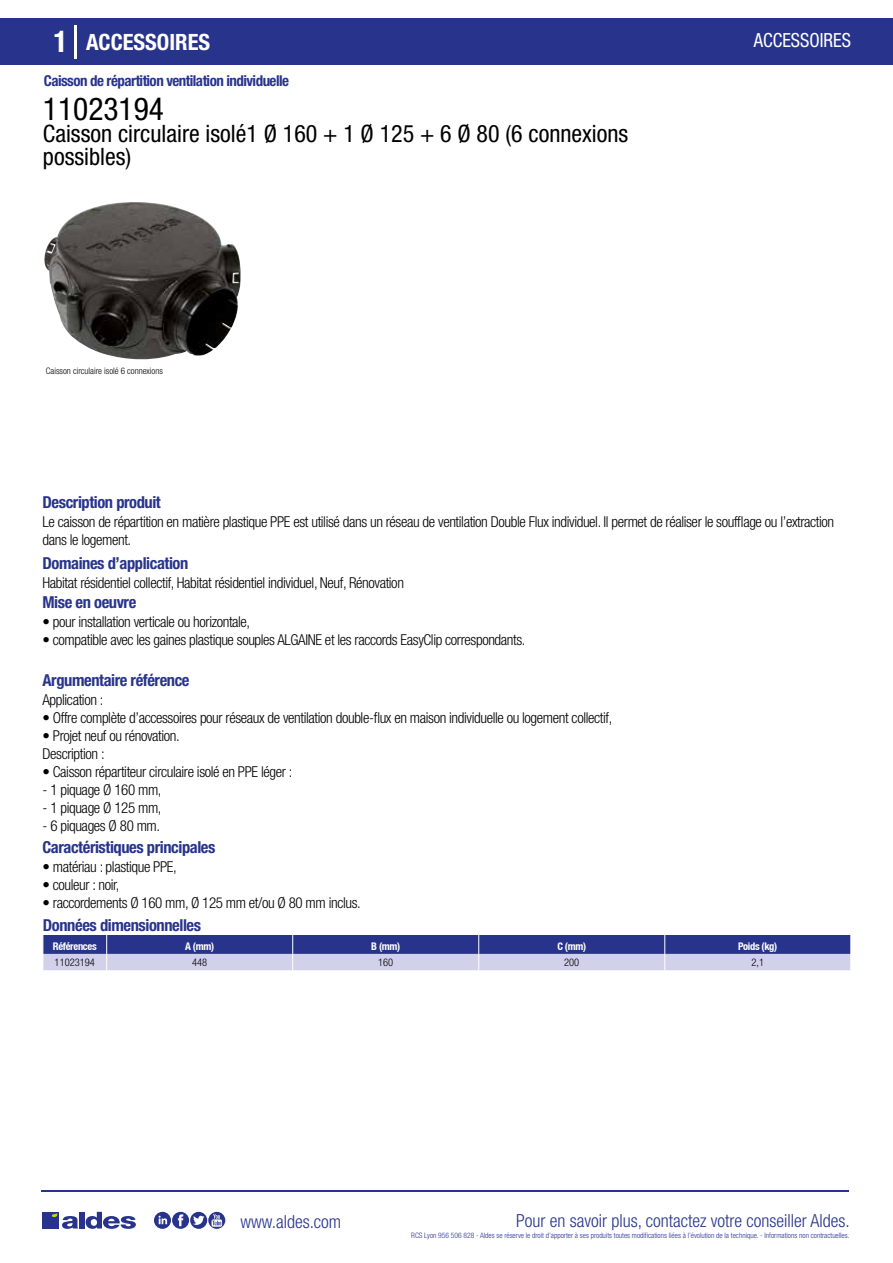
<style>
.page{position:relative;width:893px;height:1263px;background:#fff}
.page>*{position:absolute;margin:0;border:0;box-sizing:border-box;transform-origin:0 0}
.t1{font:condensed 31.5px "Helvetica Neue LT Std";color:#000}
.t2{font:condensed 24px/22.5px "Helvetica Neue LT Std";color:#000}
.t3{font:700 condensed 22.5px "Helvetica Neue LT Std";color:#fff}
.t4{font:condensed 19.5px "Helvetica Neue LT Std";color:#fff;scale:.95 1}
.t5{font:300 condensed 18px "Helvetica Neue";color:#28348b}
.t6{font:700 condensed 16.5px "Helvetica Neue LT Std";letter-spacing:-.025em;color:#28348b}
.t7{font:300 condensed 15px/18px "Helvetica Neue LT Std";letter-spacing:-.025em;color:#000}
.t8{font:700 condensed 15px "Helvetica Neue LT Std";letter-spacing:-.035em;color:#28348b}
.t9{font:700 condensed 10.5px "Helvetica Neue";letter-spacing:-.03em;color:#fff}
.t10{font:300 condensed 10.5px "Helvetica Neue";color:#000}
.t11{font:300 condensed 9px "Helvetica Neue";color:#000}
.t12{font:300 condensed 7.5px "Helvetica Neue";color:#28348b}
.s1{font-size:30px}
</style>
<div class="page">
<div style="left:0;top:18px;width:893px;height:46px;background:#28348b"></div>
<hr style="left:74px;top:25px;width:2px;height:33px;background:#fff">
<img style="left:44px;top:202px;width:197px;height:158px">
<svg style="left:43px;top:935px;width:808px;height:36px;background:#7a80b9"></svg>
<hr style="left:41px;top:1190px;width:808px;height:1px;background:#28348b">
<svg style="left:154px;top:1212px;width:71px;height:17px"></svg>
<div style="left:42px;top:1212px;width:17px;height:16px;background:#28348b"></div>
<div style="left:79px;top:1212px;width:5px;height:16px;background:#28348b"></div>
<svg style="left:86px;top:1212px;width:50px;height:17px"></svg>
<svg style="left:52px;top:1213px;width:26px;height:16px"></svg>
<h3 class="t3" style="left:54px;top:28px;width:158px"><span class="s1">1</span> ACCESSOIRES</h3>
<h3 class="t4" style="left:754px;top:29px;width:104px">ACCESSOIRES</h3>
<p class="t8" style="left:44px;top:71px;width:247px">Caisson de répartition ventilation individuelle</p>
<h1 class="t1" style="left:43px;top:91px;width:122px">11023194</h1>
<h2 class="t2" style="left:43px;top:123px;width:587px">Caisson circulaire isolé1 Ø 160 + 1 Ø 125 + 6 Ø 80 (6 connexions possibles)</h2>
<p class="t11" style="left:46px;top:365px;width:119px">Caisson circulaire isolé 6 connexions</p>
<p class="t11" style="left:73px;top:365px;width:44px">de répartition</p>
<p class="t6" style="left:43px;top:492px;width:120px">Description produit</p>
<p class="t7" style="left:43px;top:513px;width:793px">Le caisson de répartition en matière plastique PPE est utilisé dans un réseau de ventilation Double Flux individuel. Il permet de réaliser le soufflage ou l’extraction dans le logement.</p>
<p class="t7" style="left:43px;top:573px;width:363px">Habitat résidentiel collectif, Habitat résidentiel individuel, Neuf, Rénovation</p>
<p class="t7" style="left:43px;top:613px;width:209px">• pour installation verticale ou horizontale,</p>
<p class="t7" style="left:43px;top:631px;width:484px">• compatible avec les gaines plastique souples ALGAINE et les raccords EasyClip correspondants.</p>
<p class="t6" style="left:43px;top:553px;width:147px">Domaines d’application</p>
<p class="t6" style="left:43px;top:592px;width:95px">Mise en oeuvre</p>
<p class="t6" style="left:43px;top:670px;width:149px">Argumentaire référence</p>
<p class="t7" style="left:43px;top:691px;width:62px">Application :</p>
<p class="t7" style="left:43px;top:709px;width:571px">• Offre complète d’accessoires pour réseaux de ventilation double-flux en maison individuelle ou logement collectif,</p>
<p class="t7" style="left:43px;top:727px;width:139px">• Projet neuf ou rénovation.<br>Description :</p>
<p class="t7" style="left:43px;top:763px;width:251px">• Caisson répartiteur circulaire isolé en PPE léger :</p>
<p class="t7" style="left:43px;top:781px;width:120px">- 1 piquage Ø 160 mm,</p>
<p class="t7" style="left:43px;top:799px;width:120px">- 1 piquage Ø 125 mm,</p>
<p class="t7" style="left:43px;top:817px;width:119px">- 6 piquages Ø 80 mm.</p>
<p class="t6" style="left:43px;top:837px;width:174px">Caractéristiques principales</p>
<p class="t7" style="left:43px;top:858px;width:136px">• matériau : plastique PPE,</p>
<p class="t7" style="left:43px;top:876px;width:78px">• couleur : noir,</p>
<p class="t7" style="left:43px;top:894px;width:320px">• raccordements Ø 160 mm, Ø 125 mm et/ou Ø 80 mm inclus.</p>
<p class="t6" style="left:43px;top:915px;width:160px">Données dimensionnelles</p>
<p class="t9" style="left:53px;top:939px;width:45px">Références</p>
<p class="t9" style="left:185px;top:939px;width:30px">A (mm)</p>
<p class="t9" style="left:371px;top:939px;width:30px">B (mm)</p>
<p class="t9" style="left:557px;top:939px;width:30px">C (mm)</p>
<p class="t9" style="left:738px;top:939px;width:41px">Poids (kg)</p>
<p class="t10" style="left:55px;top:957px;width:42px">11023194</p>
<p class="t10" style="left:192px;top:957px;width:17px">448</p>
<p class="t10" style="left:378px;top:957px;width:17px">160</p>
<p class="t10" style="left:564px;top:957px;width:17px">200</p>
<p class="t10" style="left:751px;top:957px;width:14px">2,1</p>
<p class="t5" style="left:240px;top:1211px;width:102px">www.aldes.com</p>
<p class="t5" style="left:516px;top:1211px;width:335px">Pour en savoir plus, contactez votre conseiller Aldes.</p>
<p class="t12" style="left:411px;top:1230px;width:440px">RCS Lyon 956 506 828 - Aldes se réserve le droit d’apporter à ses produits toutes modifications liées à l’évolution de la technique. - Informations non contractuelles.</p>
</div>
